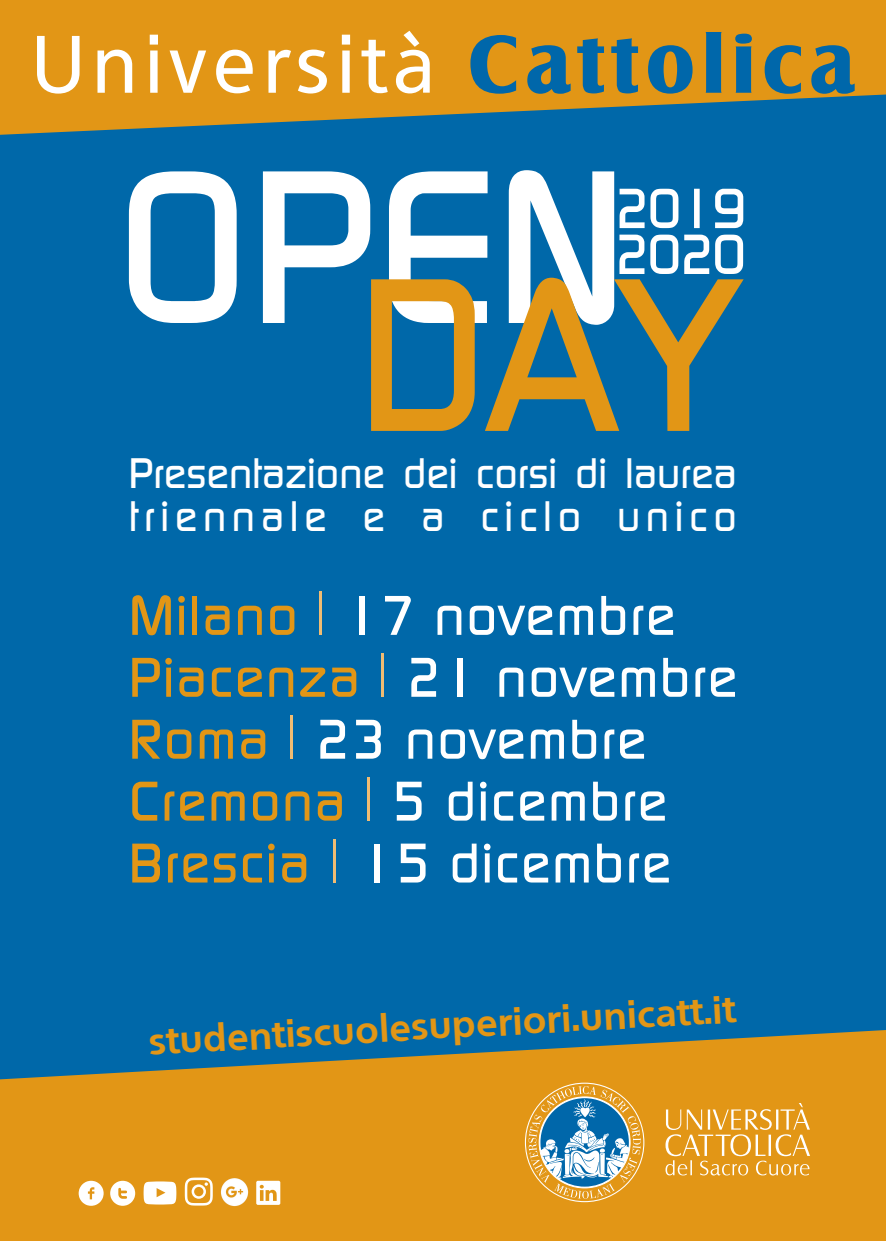
<style>
.page{position:relative;width:886px;height:1241px;background:#fff}
.page>*{position:absolute;margin:0;border:0;box-sizing:border-box;transform-origin:0 0}
.t1{font:500 78.75px "Quebec";letter-spacing:.1em;color:#fff}
.t2{font:53.5px "Bazouk S Si";letter-spacing:.03em;color:#fff}
.t3{font:40.5px "Bazouk S Si";color:#fff}
.t4{font:40.5px "Bazouk S Si";letter-spacing:.14em;color:#fff}
.t5{font:700 36.88px "Quebec";color:#e29616}
.s1{font-family:"Salzburg";font-weight:700;color:#0067aa}
.s2{color:#e29616}
.s3{font-family:"Quebec";font-weight:300;font-size:60.44px;color:#f0bc73}
</style>
<div class="page">
<div style="left:0;top:50px;width:886px;height:1043px;background:#0068a9"></div>
<svg style="left:0;top:0;width:886px;height:135px;fill:#e29616"></svg>
<svg style="left:0;top:1030px;width:886px;height:210px;fill:#e29616"></svg>
<svg style="left:525px;top:1082px;width:119px;height:119px"></svg>
<svg style="left:665px;top:1102px;width:145px;height:73px"></svg>
<svg style="left:79px;top:1180px;width:25px;height:25px"></svg>
<svg style="left:110px;top:1180px;width:25px;height:25px"></svg>
<svg style="left:144px;top:1181px;width:32px;height:23px"></svg>
<svg style="left:185px;top:1177px;width:28px;height:28px"></svg>
<img style="left:216px;top:1177px;width:38px;height:28px">
<svg style="left:256px;top:1180px;width:24px;height:24px"></svg>
<svg style="left:619px;top:234px;width:124px;height:40px"></svg>
<svg style="left:619px;top:189px;width:124px;height:39px"></svg>
<svg style="left:129px;top:170px;width:485px;height:153px"></svg>
<svg style="left:371px;top:278px;width:372px;height:153px"></svg>
<p class="t1" style="left:32px;top:13px;width:823px">Università <span class="s1">Cattolica</span></p>
<p class="t3" style="left:129px;top:453px;width:609px">Presentazione dei corsi di laurea</p>
<p class="t4" style="left:129px;top:496px;width:609px">triennale e a ciclo unico</p>
<p class="t2" style="left:129px;top:589px;width:548px"><span class="s2">Milano</span> <span class="s3">|</span> 17 novembre</p>
<p class="t2" style="left:129px;top:651px;width:610px"><span class="s2">Piacenza</span> <span class="s3">|</span> 21 novembre</p>
<p class="t2" style="left:129px;top:713px;width:519px"><span class="s2">Roma</span> <span class="s3">|</span> 23 novembre</p>
<p class="t2" style="left:129px;top:775px;width:540px"><span class="s2">Cremona</span> <span class="s3">|</span> 5 dicembre</p>
<p class="t2" style="left:129px;top:837px;width:544px"><span class="s2">Brescia</span> <span class="s3">|</span> 15 dicembre</p>
<p class="t5" style="left:148px;top:1016px;width:588px;rotate:-3deg">studentiscuolesuperiori.unicatt.it</p>
</div>
